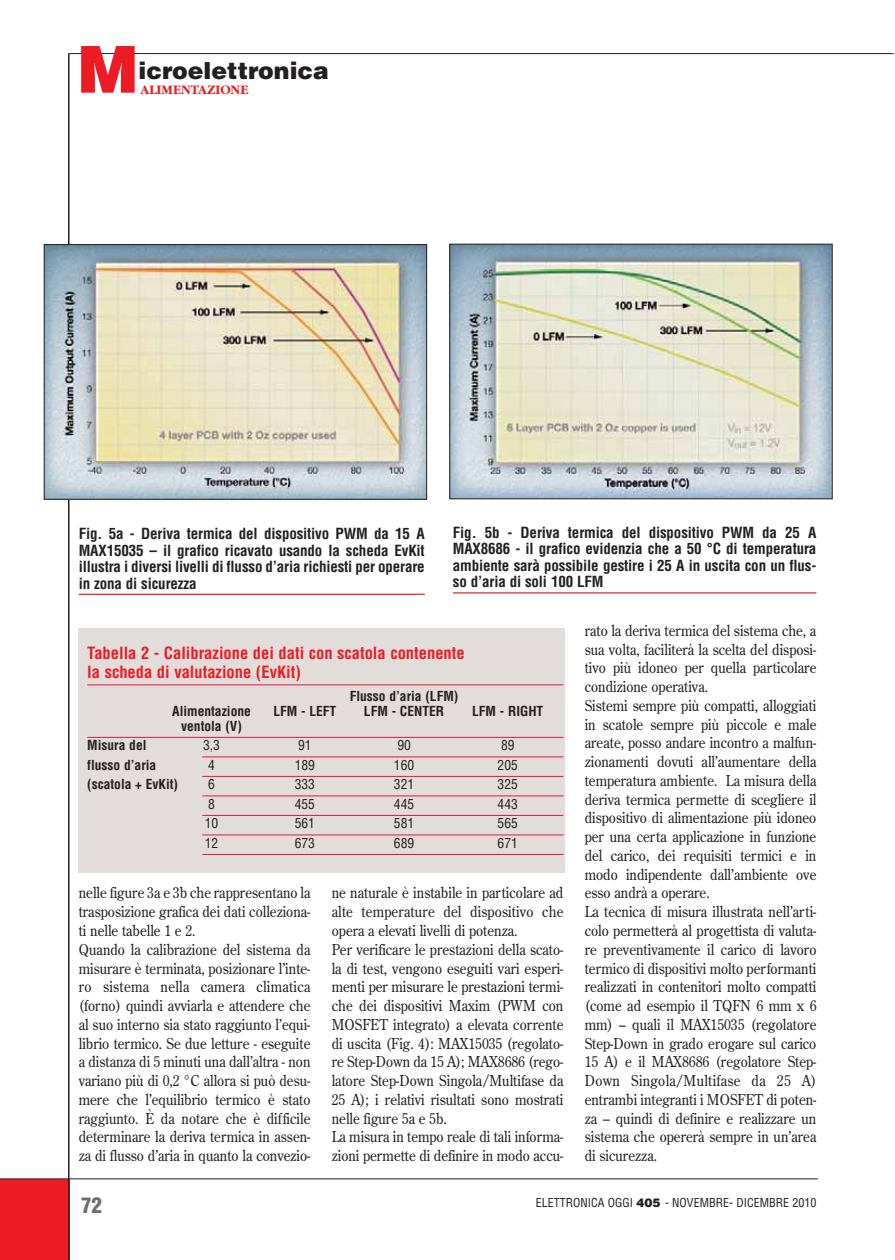
<style>
.page{position:relative;width:895px;height:1260px;background:#fff}
.page>*{position:absolute;margin:0;border:0;box-sizing:border-box;transform-origin:0 0}
.t1{font:900 64.8px "Helvetica LT";color:#ed1c24}
.t2{font:900 23.55px "Helvetica LT";color:#231f20}
.t3{font:900 condensed 21px "Helvetica LT";color:#6d6e70}
.t4{font:700 condensed 16.5px/19.5px "Helvetica LT";color:#ed1c24}
.t5{font:15px/18.8px "Century Old Style LT";color:#231f20;scale:.9 1}
.t6{font:700 condensed 15px/16.5px "Helvetica LT";letter-spacing:-.01em;color:#231f20;text-align:justify}
.t7{font:700 condensed 13.5px "Helvetica LT";color:#231f20}
.t8{font:condensed 13.5px "Helvetica LT";color:#231f20}
.t9{font:700 13.5px "Garamond LT";color:#ed1c24}
.t10{font:condensed 12px "Helvetica LT";color:#231f20}
.s1{font-weight:900;font-stretch:normal}
</style>
<div class="page">
<div style="left:0;top:1178px;width:69px;height:81px;background:#ed1c24"></div>
<hr style="left:0;top:1178px;width:817px;height:1px;background:#231f20">
<hr style="left:68px;top:53px;width:1px;height:1206px;background:#231f20">
<hr style="left:69px;top:53px;width:824px;height:1px;background:#231f20">
<img style="left:46px;top:246px;width:379px;height:251px">
<div style="left:44px;top:244px;width:383px;height:255px;border:1px solid #231f20"></div>
<img style="left:451px;top:246px;width:379px;height:251px">
<div style="left:449px;top:244px;width:383px;height:255px;border:1px solid #231f20"></div>
<hr style="left:79px;top:593px;width:345px;height:2px;background:#ed1c24">
<hr style="left:452px;top:592px;width:364px;height:1px;background:#ed1c24">
<div style="left:78px;top:628px;width:486px;height:244px;background:#e2ddda"></div>
<hr style="left:87px;top:684px;width:476px;height:1px;background:#e3173e">
<hr style="left:87px;top:737px;width:476px;height:1px;background:#e3173e">
<hr style="left:202px;top:756px;width:361px;height:1px;background:#e3173e">
<hr style="left:202px;top:776px;width:361px;height:1px;background:#e3173e">
<hr style="left:202px;top:795px;width:361px;height:1px;background:#e3173e">
<hr style="left:202px;top:815px;width:361px;height:1px;background:#e3173e">
<hr style="left:202px;top:834px;width:361px;height:1px;background:#e3173e">
<hr style="left:202px;top:854px;width:361px;height:1px;background:#e3173e">
<h1 class="t1" style="left:77px;top:39px;width:63px">M</h1>
<h2 class="t2" style="left:138px;top:60px;width:192px">icroelettronica</h2>
<p class="t9" style="left:140px;top:86px;width:109px">ALIMENTAZIONE</p>
<p class="t6" style="left:79px;top:526px;width:347px">Fig. 5a - Deriva termica del dispositivo PWM da 15 A MAX15035 – il grafico ricavato usando la scheda EvKit illustra i diversi livelli di flusso d’aria richiesti per ope rare in zona di sicurezza</p>
<p class="t6" style="left:452px;top:525px;width:365px">Fig. 5b - Deriva termica del dispositivo PWM da 25 A MAX8686 - il grafico evidenzia che a 50 °C di temperatura ambiente sarà possibile gestire i 25 A in uscita con un flus&shy;so d’aria di soli 100 LFM</p>
<p class="t4" style="left:87px;top:644px;width:379px">Tabella 2 - Calibrazione dei dati con scatola contenente la scheda di valutazione (EvKit)</p>
<p class="t7" style="left:349px;top:689px;width:110px">Flusso d’aria (LFM)</p>
<p class="t7" style="left:172px;top:704px;width:80px">Alimentazione</p>
<p class="t7" style="left:273px;top:704px;width:64px">LFM - LEFT</p>
<p class="t7" style="left:364px;top:704px;width:82px">LFM - CENTER</p>
<p class="t7" style="left:472px;top:704px;width:73px">LFM - RIGHT</p>
<p class="t7" style="left:181px;top:719px;width:62px">ventola (V)</p>
<p class="t7" style="left:87px;top:739px;width:61px">Misura del</p>
<p class="t8" style="left:203px;top:740px;width:18px">3,3</p>
<p class="t8" style="left:298px;top:740px;width:15px">91</p>
<p class="t8" style="left:397px;top:740px;width:15px">90</p>
<p class="t8" style="left:500px;top:740px;width:15px">89</p>
<p class="t7" style="left:87px;top:758px;width:70px">flusso d’aria</p>
<p class="t8" style="left:208px;top:759px;width:8px">4</p>
<p class="t8" style="left:294px;top:759px;width:22px">189</p>
<p class="t8" style="left:394px;top:759px;width:22px">160</p>
<p class="t8" style="left:497px;top:759px;width:22px">205</p>
<p class="t7" style="left:87px;top:778px;width:92px">(scatola + EvKit)</p>
<p class="t8" style="left:208px;top:779px;width:8px">6</p>
<p class="t8" style="left:294px;top:779px;width:22px">333</p>
<p class="t8" style="left:394px;top:779px;width:22px">321</p>
<p class="t8" style="left:497px;top:779px;width:22px">325</p>
<p class="t8" style="left:208px;top:798px;width:8px">8</p>
<p class="t8" style="left:294px;top:798px;width:22px">455</p>
<p class="t8" style="left:394px;top:798px;width:22px">445</p>
<p class="t8" style="left:497px;top:798px;width:22px">443</p>
<p class="t8" style="left:205px;top:818px;width:15px">10</p>
<p class="t8" style="left:294px;top:818px;width:22px">561</p>
<p class="t8" style="left:394px;top:818px;width:22px">581</p>
<p class="t8" style="left:497px;top:818px;width:22px">565</p>
<p class="t8" style="left:205px;top:837px;width:15px">12</p>
<p class="t8" style="left:294px;top:837px;width:22px">673</p>
<p class="t8" style="left:394px;top:837px;width:22px">689</p>
<p class="t8" style="left:497px;top:837px;width:22px">671</p>
<p class="t5" style="left:79px;top:884px;width:259px">nelle figure 3a e 3b che rappresentano la trasposizione grafica dei dati colleziona&shy;ti nelle tabelle 1 e 2.<br>Quando la calibrazione del sistema da misurare è terminata, posizionare l’inte&shy;ro sistema nella camera climatica (forno) quindi avviarla e attendere che al suo interno sia stato raggiunto l’equi&shy;librio termico. Se due letture - eseguite a distanza di 5 minuti una dall’altra - non variano più di 0,2 °C allora si può desu&shy;mere che l’equilibrio termico è stato raggiunto. È da notare che è difficile determinare la deriva termica in assen&shy;za di flusso d’aria in quanto la convezio-</p>
<p class="t5" style="left:331px;top:884px;width:259px">ne naturale è instabile in particolare ad alte temperature del dispositivo che opera a elevati livelli di potenza.<br>Per verificare le prestazioni della scato&shy;la di test, vengono eseguiti vari esperi&shy;menti per misurare le prestazioni termi&shy;che dei dispositivi Maxim (PWM con MOSFET integrato) a elevata corrente di uscita (Fig. 4): MAX15035 (regolato&shy;re Step-Down da 15 A); MAX8686 (rego&shy;latore Step-Down Singola/Multifase da 25 A); i relativi risultati sono mostrati nelle figure 5a e 5b.<br>La misura in tempo reale di tali informa&shy;zioni permette di definire in modo accu-</p>
<p class="t5" style="left:584px;top:621px;width:259px">rato la deriva termica del sistema che, a sua volta, faciliterà la scelta del disposi&shy;tivo più idoneo per quella particolare condizione operativa.<br>Sistemi sempre più compatti, alloggiati in scatole sempre più piccole e male areate, posso andare incontro a malfun&shy;zionamenti dovuti all’aumentare della temperatura ambiente. La misura della deriva termica permette di scegliere il dispositivo di alimentazione più idoneo per una certa applicazione in funzione del carico, dei requisiti termici e in modo indipendente dall’ambiente ove esso andrà a operare.<br>La tecnica di misura illustrata nell’arti&shy;colo permetterà al progettista di valuta&shy;re preventivamente il carico di lavoro termico di dispositivi molto performanti realizzati in contenitori molto compatti (come ad esempio il TQFN 6 mm x 6 mm) – quali il MAX15035 (regolatore Step-Down in grado erogare sul carico 15 A) e il MAX8686 (regolatore Step-Down Singola/Multifase da 25 A) entrambi integranti i MOSFET di poten&shy;za – quindi di definire e realizzare un sistema che opererà sempre in un’area di sicurezza.</p>
<h3 class="t3" style="left:81px;top:1193px;width:22px">72</h3>
<p class="t10" style="left:535px;top:1197px;width:282px">ELETTRONICA OGGI <span class="s1">405</span> - NOVEMBRE- DICEMBRE 2010</p>
</div>
